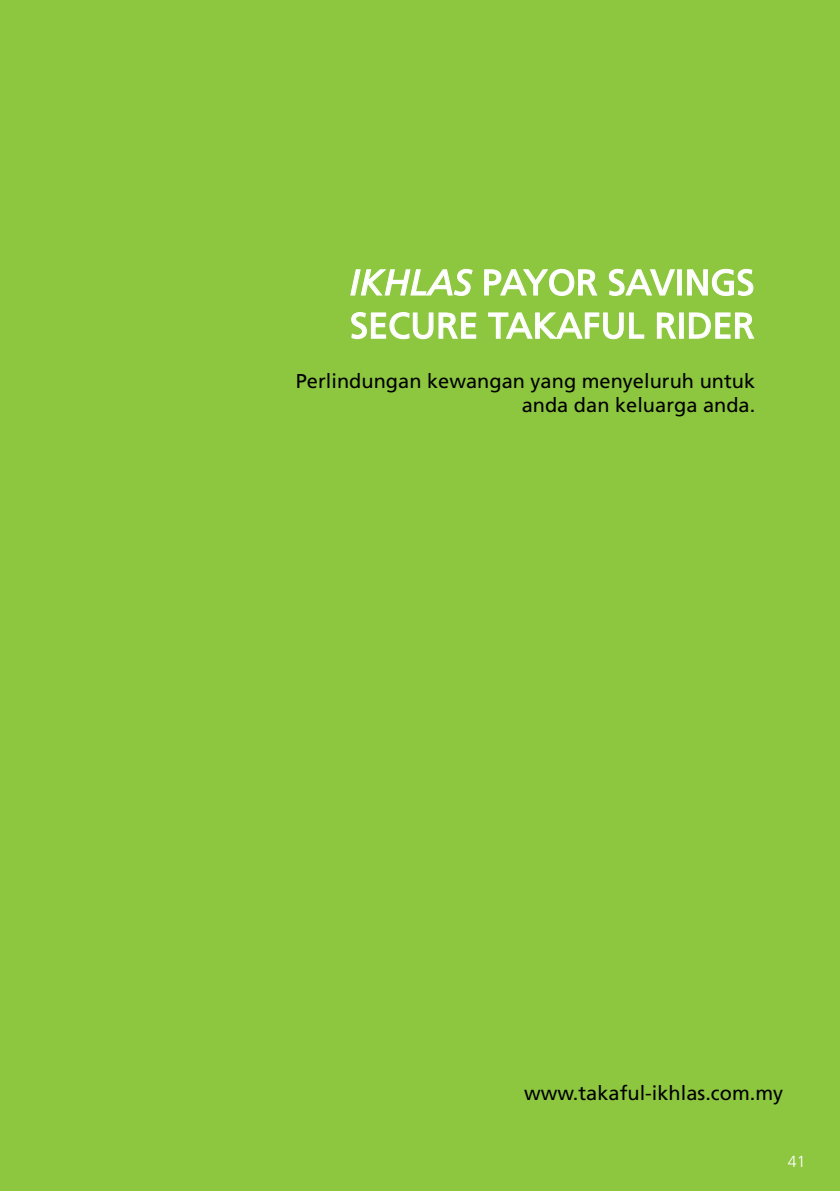
<style>
.page{position:relative;width:840px;height:1191px;background:#fff}
.page>*{position:absolute;margin:0;border:0;box-sizing:border-box;transform-origin:0 0}
.t1{font:36px/43.2px "Frutiger LT Std";color:#fff}
.t2{font:20px/24px "Frutiger LT Std";color:#000101;text-align:right}
.t3{font:20px "Frutiger LT Std";color:#000}
.t4{font:300 16px "Frutiger LT Std";color:#fff}
.s1{font-style:italic}
</style>
<div class="page">
<div style="left:0;top:0;width:839px;height:1191px;background:#8dc63f"></div>
<svg style="left:350px;top:268px;width:123px;height:28px"></svg>
<svg style="left:484px;top:268px;width:114px;height:28px"></svg>
<svg style="left:608px;top:268px;width:67px;height:28px"></svg>
<div style="left:676px;top:269px;width:5px;height:26px;border:1px solid #fff"></div>
<svg style="left:687px;top:268px;width:66px;height:28px"></svg>
<svg style="left:351px;top:312px;width:125px;height:28px"></svg>
<svg style="left:488px;top:312px;width:156px;height:28px"></svg>
<svg style="left:656px;top:312px;width:20px;height:27px"></svg>
<div style="left:678px;top:312px;width:5px;height:27px;border:1px solid #fff"></div>
<svg style="left:688px;top:312px;width:66px;height:27px"></svg>
<h1 class="t1" style="left:349px;top:261px;width:406px"><span class="s1">IKHLAS</span> PAYOR SAVINGS<br>SECURE TAKAFUL RIDER</h1>
<p class="t2" style="left:296px;top:369px;width:460px">Perlindungan kewangan yang menyeluruh untuk anda dan keluarga anda.</p>
<p class="t3" style="left:523px;top:1081px;width:260px">www.takaful-ikhlas.com.my</p>
<p class="t4" style="left:787px;top:1152px;width:19px">41</p>
</div>
